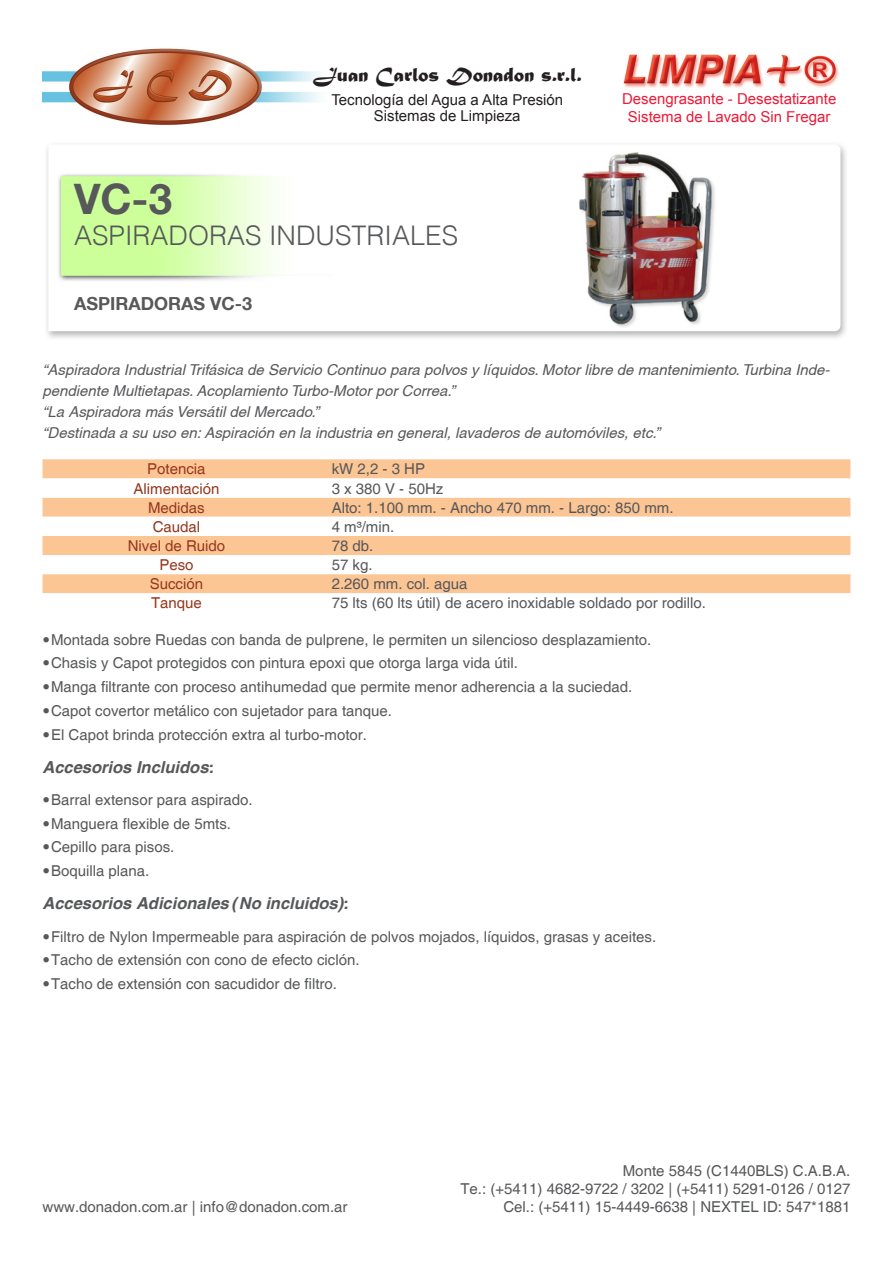
<style>
.page{position:relative;width:893px;height:1263px;background:#fff}
.page>*{position:absolute;margin:0;border:0;box-sizing:border-box;transform-origin:0 0}
.t1{font:700 42px "Helvetica 75";color:#57585a}
.t2{font:300 27px "Helvetica";color:#57585a}
.t3{font:21px "Matura MT Script Capitals";color:#231f20}
.t4{font:700 18px "Helvetica 75";color:#57585a}
.t5{font:italic 700 16.5px "Helvetica";color:#57585a}
.t6{font:15px "Helvetica";color:#57585a}
.t7{font:italic 15px/21px "Helvetica";color:#57585a}
.t8{font:15px "Helvetica";color:#96381e}
.t9{font:15px "Arial";color:#ed1a38}
.t10{font:15px "Arial";color:#231f20}
.s1{font-family:"Helvetica Neue";font-weight:900;font-style:italic}
</style>
<div class="page">
<img style="left:46px;top:144px;width:800px;height:194px">
<img style="left:623px;top:54px;width:216px;height:34px">
<img style="left:43px;top:48px;width:277px;height:77px">
<div style="left:43px;top:459px;width:807px;height:19px;background:#fcc594"></div>
<svg style="left:43px;top:478px;width:807px;height:115px"></svg>
<img style="left:571px;top:148px;width:149px;height:182px">
<img style="left:53px;top:167px;width:289px;height:130px">
<p class="t3" style="left:313px;top:62px;width:270px">Juan Carlos Donadon s.r.l.</p>
<p class="t10" style="left:331px;top:90px;width:233px">Tecnología del Agua a Alta Presión</p>
<p class="t10" style="left:374px;top:106px;width:148px">Sistemas de Limpieza</p>
<p class="t1" style="left:74px;top:173px;width:100px">VC-3</p>
<p class="t2" style="left:74px;top:219px;width:386px">ASPIRADORAS INDUSTRIALES</p>
<p class="t4" style="left:74px;top:293px;width:180px">ASPIRADORAS VC-3</p>
<p class="t9" style="left:622px;top:89px;width:216px">Desengrasante - Desestatizante</p>
<p class="t9" style="left:628px;top:107px;width:204px">Sistema de Lavado Sin Fregar</p>
<p class="t7" style="left:43px;top:359px;width:789px">“Aspiradora Industrial Trifásica de Servicio Continuo para polvos y líquidos. Motor libre de mantenimiento. Turbina Inde&shy;pendiente Multietapas. Acoplamiento Turbo-Motor por Correa.”</p>
<p class="t7" style="left:43px;top:401px;width:278px">“La Aspiradora más Versátil del Mercado.”</p>
<p class="t7" style="left:43px;top:422px;width:619px">“Destinada a su uso en: Aspiración en la industria en general, lavaderos de automóviles, etc.”</p>
<p class="t8" style="left:147px;top:460px;width:60px">Potencia</p>
<p class="t6" style="left:332px;top:460px;width:95px">kW 2,2 - 3 HP</p>
<p class="t8" style="left:134px;top:479px;width:87px">Alimentación</p>
<p class="t6" style="left:332px;top:479px;width:113px">3 x 380 V - 50Hz</p>
<p class="t8" style="left:148px;top:499px;width:58px">Medidas</p>
<p class="t6" style="left:332px;top:499px;width:343px">Alto: 1.100 mm. - Ancho 470 mm. - Largo: 850 mm.</p>
<p class="t8" style="left:153px;top:518px;width:49px">Caudal</p>
<p class="t6" style="left:332px;top:518px;width:64px">4 m³/min.</p>
<p class="t8" style="left:128px;top:537px;width:99px">Nivel de Ruido</p>
<p class="t6" style="left:332px;top:537px;width:43px">78 db.</p>
<p class="t8" style="left:159px;top:556px;width:36px">Peso</p>
<p class="t6" style="left:332px;top:556px;width:42px">57 kg.</p>
<p class="t8" style="left:150px;top:575px;width:55px">Succión</p>
<p class="t6" style="left:332px;top:575px;width:137px">2.260 mm. col. agua</p>
<p class="t8" style="left:151px;top:594px;width:52px">Tanque</p>
<p class="t6" style="left:332px;top:594px;width:376px">75 lts (60 lts útil) de acero inoxidable soldado por rodillo.</p>
<p class="t6" style="left:43px;top:631px;width:610px"><span class="s1">•</span>Montada sobre Ruedas con banda de pulprene, le permiten un silencioso desplazamiento.</p>
<p class="t6" style="left:43px;top:654px;width:477px"><span class="s1">•</span>Chasis y Capot protegidos con pintura epoxi que otorga larga vida útil.</p>
<p class="t6" style="left:43px;top:678px;width:591px"><span class="s1">•</span>Manga filtrante con proceso antihumedad que permite menor adherencia a la suciedad.</p>
<p class="t6" style="left:43px;top:702px;width:351px"><span class="s1">•</span>Capot covertor metálico con sujetador para tanque.</p>
<p class="t6" style="left:43px;top:726px;width:326px"><span class="s1">•</span>El Capot brinda protección extra al turbo-motor.</p>
<p class="t5" style="left:43px;top:757px;width:173px">Accesorios Incluidos:</p>
<p class="t6" style="left:43px;top:791px;width:212px"><span class="s1">•</span>Barral extensor para aspirado.</p>
<p class="t6" style="left:43px;top:815px;width:190px"><span class="s1">•</span>Manguera flexible de 5mts.</p>
<p class="t6" style="left:43px;top:838px;width:133px"><span class="s1">•</span>Cepillo para pisos.</p>
<p class="t6" style="left:43px;top:862px;width:108px"><span class="s1">•</span>Boquilla plana.</p>
<p class="t5" style="left:43px;top:893px;width:308px">Accesorios Adicionales (No incluidos):</p>
<p class="t6" style="left:43px;top:927px;width:615px"><span class="s1">•</span>Filtro de Nylon Impermeable para aspiración de polvos mojados, líquidos, grasas y aceites.</p>
<p class="t6" style="left:43px;top:951px;width:319px"><span class="s1">•</span>Tacho de extensión con cono de efecto ciclón.</p>
<p class="t6" style="left:43px;top:975px;width:296px"><span class="s1">•</span>Tacho de extensión con sacudidor de filtro.</p>
<p class="t6" style="left:43px;top:1198px;width:307px">www.donadon.com.ar | info@donadon.com.ar</p>
<p class="t6" style="left:623px;top:1162px;width:229px">Monte 5845 (C1440BLS) C.A.B.A.</p>
<p class="t6" style="left:460px;top:1180px;width:391px">Te.: (+5411) 4682-9722 / 3202 | (+5411) 5291-0126 / 0127</p>
<p class="t6" style="left:503px;top:1198px;width:348px">Cel.: (+5411) 15-4449-6638 | NEXTEL ID: 547*1881</p>
</div>
